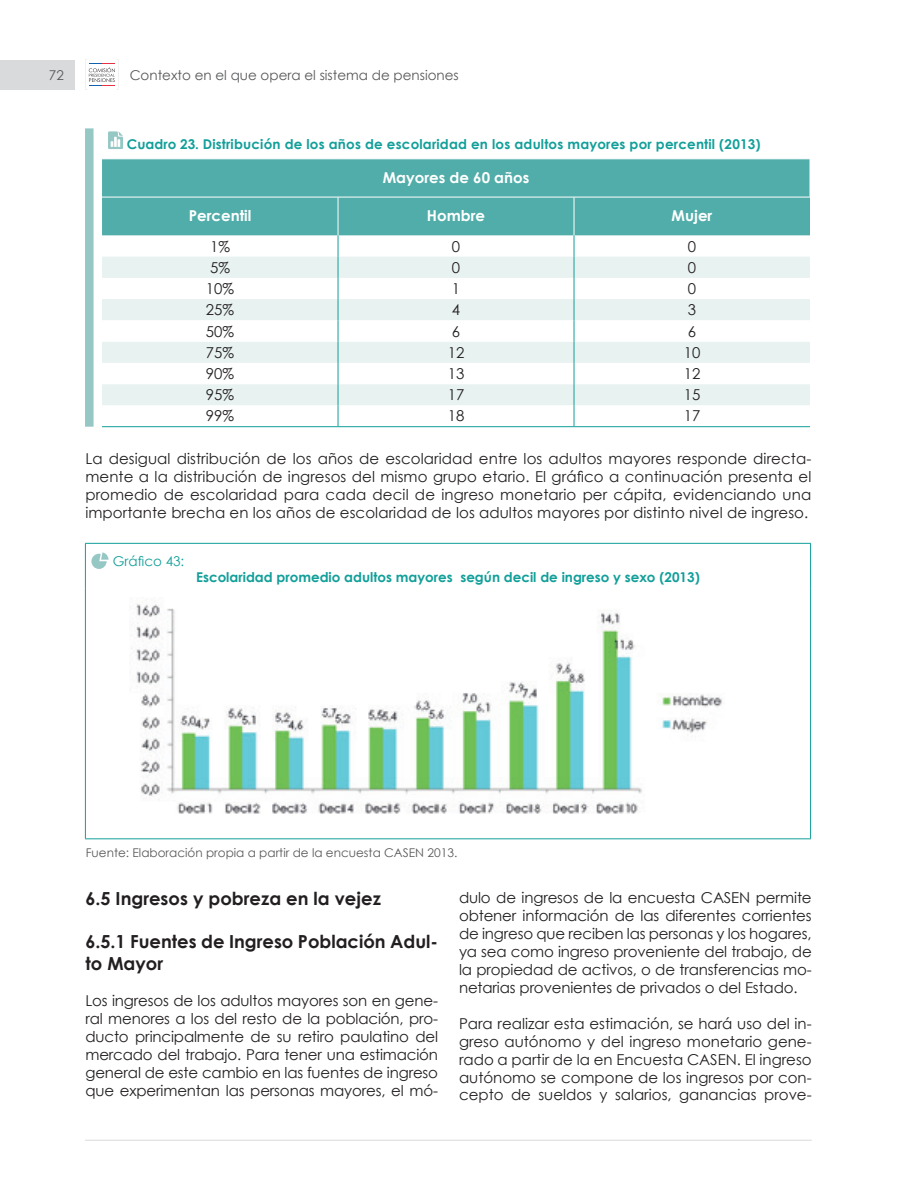
<style>
.page{position:relative;width:918px;height:1188px;background:#fff}
.page>*{position:absolute;margin:0;border:0;box-sizing:border-box;transform-origin:0 0}
.t1{font:700 18px/21.6px "Century Gothic";color:#231f20}
.t2{font:15px/18px "Century Gothic";color:#231f20;text-align:justify}
.t3{font:700 15px "Century Gothic";color:#fff}
.t4{font:700 13.5px "Century Gothic";letter-spacing:.005em;color:#129f99}
.t5{font:13.5px "Century Gothic";color:#57585a}
.t6{font:13.5px "Century Gothic";color:#129f99}
.t7{font:12px "Century Gothic";color:#57585a}
</style>
<div class="page">
<svg style="left:85px;top:60px;width:34px;height:29px"></svg>
<div style="left:0;top:60px;width:75px;height:29px;background:#d9dadc"></div>
<hr style="left:85px;top:1140px;width:727px;height:1px;background:#d9dadc">
<svg style="left:85px;top:128px;width:9px;height:299px;background:#9acac8"></svg>
<div style="left:102px;top:159px;width:708px;height:76px;background:#51ada9"></div>
<svg style="left:102px;top:257px;width:708px;height:63px;fill:#e8f2f1"></svg>
<svg style="left:102px;top:320px;width:708px;height:106px"></svg>
<svg style="left:338px;top:235px;width:1px;height:191px"></svg>
<svg style="left:574px;top:235px;width:1px;height:191px"></svg>
<hr style="left:102px;top:197px;width:236px;height:1px;background:#fff">
<hr style="left:338px;top:197px;width:236px;height:1px;background:#fff">
<hr style="left:338px;top:197px;width:1px;height:38px;background:#fff">
<hr style="left:574px;top:197px;width:236px;height:1px;background:#fff">
<hr style="left:574px;top:197px;width:1px;height:38px;background:#fff">
<hr style="left:102px;top:426px;width:236px;height:1px;background:#129f99">
<hr style="left:338px;top:426px;width:236px;height:1px;background:#129f99">
<hr style="left:574px;top:426px;width:236px;height:1px;background:#129f99">
<svg style="left:108px;top:131px;width:15px;height:18px"></svg>
<hr style="left:85px;top:544px;width:1px;height:44px;background:#129f99">
<hr style="left:85px;top:543px;width:726px;height:1px;background:#129f99">
<hr style="left:810px;top:544px;width:1px;height:44px;background:#129f99">
<hr style="left:85px;top:588px;width:1px;height:250px;background:#129f99">
<hr style="left:810px;top:588px;width:1px;height:250px;background:#129f99">
<hr style="left:85px;top:838px;width:726px;height:1px;background:#129f99">
<svg style="left:91px;top:552px;width:18px;height:17px"></svg>
<img style="left:131px;top:604px;width:592px;height:210px">
<p class="t5" style="left:49px;top:67px;width:16px">72</p>
<p class="t5" style="left:130px;top:66px;width:331px">Contexto en el que opera el sistema de pensiones</p>
<p class="t4" style="left:127px;top:136px;width:635px">Cuadro 23. Distribución de los años de escolaridad en los adultos mayores por percentil (2013)</p>
<p class="t3" style="left:383px;top:168px;width:148px">Mayores de 60 años</p>
<p class="t3" style="left:189px;top:206px;width:64px">Percentil</p>
<p class="t3" style="left:427px;top:206px;width:60px">Hombre</p>
<p class="t3" style="left:672px;top:206px;width:42px">Mujer</p>
<p class="t2" style="left:210px;top:237px;width:21px">1%</p>
<p class="t2" style="left:452px;top:237px;width:10px">0</p>
<p class="t2" style="left:688px;top:237px;width:10px">0</p>
<p class="t2" style="left:210px;top:258px;width:21px">5%</p>
<p class="t2" style="left:452px;top:258px;width:10px">0</p>
<p class="t2" style="left:688px;top:258px;width:10px">0</p>
<p class="t2" style="left:206px;top:279px;width:30px">10%</p>
<p class="t2" style="left:452px;top:279px;width:10px">1</p>
<p class="t2" style="left:688px;top:279px;width:10px">0</p>
<p class="t2" style="left:206px;top:301px;width:30px">25%</p>
<p class="t2" style="left:452px;top:301px;width:10px">4</p>
<p class="t2" style="left:688px;top:301px;width:10px">3</p>
<p class="t2" style="left:206px;top:322px;width:30px">50%</p>
<p class="t2" style="left:452px;top:322px;width:10px">6</p>
<p class="t2" style="left:688px;top:322px;width:10px">6</p>
<p class="t2" style="left:206px;top:343px;width:30px">75%</p>
<p class="t2" style="left:448px;top:343px;width:18px">12</p>
<p class="t2" style="left:684px;top:343px;width:18px">10</p>
<p class="t2" style="left:206px;top:364px;width:30px">90%</p>
<p class="t2" style="left:448px;top:364px;width:18px">13</p>
<p class="t2" style="left:684px;top:364px;width:18px">12</p>
<p class="t2" style="left:206px;top:386px;width:30px">95%</p>
<p class="t2" style="left:448px;top:386px;width:18px">17</p>
<p class="t2" style="left:684px;top:386px;width:18px">15</p>
<p class="t2" style="left:206px;top:407px;width:30px">99%</p>
<p class="t2" style="left:448px;top:407px;width:18px">18</p>
<p class="t2" style="left:684px;top:407px;width:18px">17</p>
<p class="t2" style="left:85px;top:449px;width:727px">La desigual distribución de los años de escolaridad entre los adultos mayores responde directa&shy;mente a la distribución de ingresos del mismo grupo etario. El gráfico a continuación presenta el promedio de escolaridad para cada decil de ingreso monetario per cápita, evidenciando una importante brecha en los años de escolaridad de los adultos mayores por distinto nivel de ingreso.</p>
<p class="t6" style="left:113px;top:553px;width:73px">Gráfico 43:</p>
<p class="t4" style="left:196px;top:569px;width:505px">Escolaridad promedio adultos mayores según decil de ingreso y sexo (2013)</p>
<p class="t7" style="left:86px;top:846px;width:373px">Fuente: Elaboración propia a partir de la encuesta CASEN 2013.</p>
<p class="t1" style="left:85px;top:887px;width:297px">6.5 Ingresos y pobreza en la vejez</p>
<p class="t1" style="left:85px;top:930px;width:354px">6.5.1 Fuentes de Ingreso Población Adul&shy;to Mayor</p>
<p class="t2" style="left:85px;top:991px;width:354px">Los ingresos de los adultos mayores son en gene&shy;ral menores a los del resto de la población, pro&shy;ducto principalmente de su retiro paulatino del mercado del trabajo. Para tener una estimación general de este cambio en las fuentes de ingreso que experimentan las personas mayores, el mó-</p>
<p class="t2" style="left:459px;top:888px;width:354px">dulo de ingresos de la encuesta CASEN permite obtener información de las diferentes corrientes de ingreso que reciben las personas y los hogares, ya sea como ingreso proveniente del trabajo, de la propiedad de activos, o de transferencias mo&shy;netarias provenientes de privados o del Estado.</p>
<p class="t2" style="left:459px;top:1014px;width:354px">Para realizar esta estimación, se hará uso del in&shy;greso autónomo y del ingreso monetario gene&shy;rado a partir de la en Encuesta CASEN. El ingreso autónomo se compone de los ingresos por con&shy;cepto de sueldos y salarios, ganancias prove-</p>
</div>
